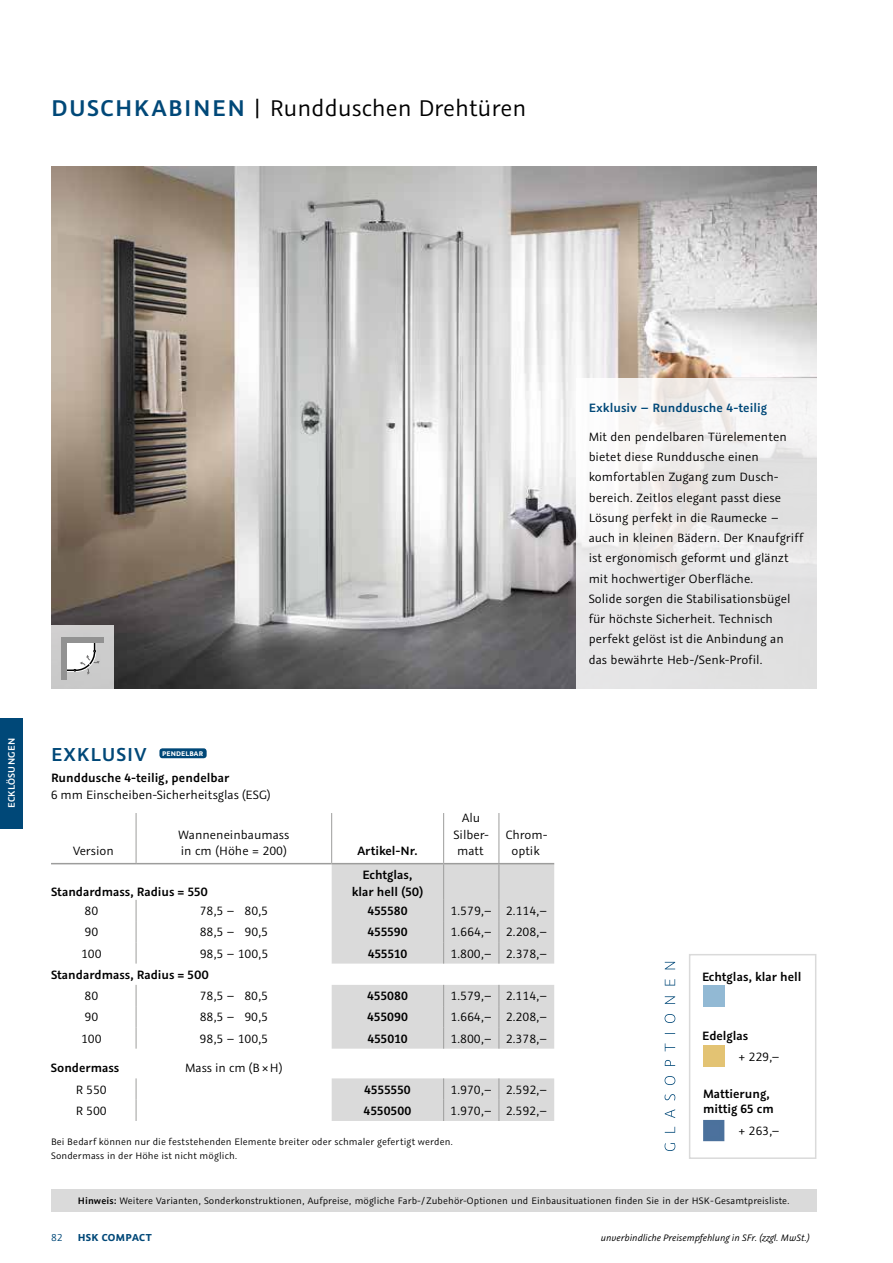
<style>
.page{position:relative;width:893px;height:1263px;background:#fff}
.page>*{position:absolute;margin:0;border:0;box-sizing:border-box;transform-origin:0 0}
.t1{font:25.5px "Graublau Sans";color:#000}
.t2{font:600 21px "Graublau Sans";letter-spacing:.05em;color:#004878}
.t3{font:13.5px/20.2px "Graublau Sans";color:#000}
.t4{font:600 13.5px/16.5px "Graublau Sans";letter-spacing:-.005em;color:#000;text-align:center}
.t5{font:600 13.5px "Graublau Sans";letter-spacing:.005em;color:#004878}
.t6{font:700 11.25px "Graublau Sans";letter-spacing:.035em;color:#004878}
.t7{font:11.25px "Graublau Sans";color:#004878}
.t8{font:10.5px/13.5px "Graublau Sans";letter-spacing:.01em;color:#000}
.t9{font:italic 10.5px "Graublau Sans";color:#000}
.t10{font:600 10.5px "Graublau Sans";letter-spacing:.03em;color:#fff}
.t11{font:700 7.5px "Graublau Sans";letter-spacing:.025em;color:#fff}
.s1{font-weight:600;color:#004878}
.s2{font-weight:600}
</style>
<div class="page">
<div style="left:51px;top:1189px;width:765px;height:23px;background:#dadada"></div>
<div style="left:0;top:718px;width:23px;height:110px;background:#004878"></div>
<img style="left:51px;top:167px;width:765px;height:522px">
<div style="left:51px;top:625px;width:63px;height:64px;background:#ccc"></div>
<div style="left:61px;top:637px;width:6px;height:42px;background:#929292"></div>
<div style="left:61px;top:637px;width:43px;height:5px;background:#929292"></div>
<svg style="left:67px;top:642px;width:33px;height:33px"></svg>
<svg style="left:576px;top:378px;width:241px;height:311px;fill:#e7e6e6"></svg>
<div style="left:159px;top:748px;width:48px;height:10px;background:#004878;border-radius:3px"></div>
<svg style="left:332px;top:864px;width:222px;height:257px;fill:#dadada"></svg>
<hr style="left:51px;top:863px;width:85px;height:1px;background:#9d9d9c">
<hr style="left:136px;top:863px;width:196px;height:1px;background:#9d9d9c">
<hr style="left:136px;top:813px;width:1px;height:50px;background:#9d9d9c">
<svg style="left:136px;top:900px;width:1px;height:63px"></svg>
<svg style="left:136px;top:985px;width:1px;height:64px"></svg>
<svg style="left:136px;top:1078px;width:1px;height:43px"></svg>
<hr style="left:443px;top:813px;width:1px;height:50px;background:#9d9d9c">
<hr style="left:499px;top:813px;width:1px;height:50px;background:#9d9d9c">
<hr style="left:331px;top:813px;width:1px;height:50px;background:#9d9d9c">
<hr style="left:332px;top:863px;width:112px;height:1px;background:#9d9d9c">
<hr style="left:443px;top:864px;width:1px;height:36px;background:#9d9d9c">
<hr style="left:499px;top:864px;width:1px;height:36px;background:#9d9d9c">
<svg style="left:443px;top:900px;width:1px;height:63px"></svg>
<svg style="left:499px;top:900px;width:1px;height:63px"></svg>
<svg style="left:443px;top:985px;width:1px;height:64px"></svg>
<svg style="left:499px;top:985px;width:1px;height:64px"></svg>
<hr style="left:444px;top:863px;width:55px;height:1px;background:#9d9d9c">
<hr style="left:499px;top:863px;width:55px;height:1px;background:#9d9d9c">
<svg style="left:443px;top:1078px;width:1px;height:43px"></svg>
<svg style="left:499px;top:1078px;width:1px;height:43px"></svg>
<div style="left:703px;top:986px;width:21px;height:21px;background:#92b9d4"></div>
<div style="left:703px;top:1045px;width:21px;height:21px;background:#e3c373"></div>
<div style="left:703px;top:1120px;width:21px;height:21px;background:#4c719d"></div>
<div style="left:689px;top:954px;width:127px;height:205px;border:2px solid #dadada"></div>
<svg style="left:665px;top:962px;width:10px;height:189px"></svg>
<h1 class="t1" style="left:51px;top:92px;width:477px"><span class="s1">DUSCHKABINEN</span> | Rundduschen Drehtüren</h1>
<p class="t10" style="left:5px;top:808px;width:72px;rotate:-90deg">ECKLÖSUNGEN</p>
<h2 class="t2" style="left:51px;top:741px;width:97px">EXKLUSIV</h2>
<p class="t11" style="left:162px;top:748px;width:42px">PENDELBAR</p>
<p class="t4" style="left:51px;top:769px;width:180px">Runddusche 4-teilig, pendelbar</p>
<p class="t3" style="left:51px;top:784px;width:221px">6 mm Einscheiben-Sicherheitsglas (ESG)</p>
<p class="t3" style="left:73px;top:841px;width:42px">Version</p>
<p class="t3" style="left:178px;top:826px;width:112px;line-height:16.5px">Wanneneinbaumass in cm (Höhe = 200)</p>
<p class="t4" style="left:51px;top:883px;width:158px">Standardmass, Radius = 550</p>
<p class="t4" style="left:357px;top:842px;width:62px">Artikel-Nr.</p>
<p class="t4" style="left:352px;top:866px;width:73px">Echtglas, klar hell (50)</p>
<p class="t3" style="left:454px;top:810px;width:37px;line-height:16.5px;text-align:center">Alu<br>Silber&shy;matt</p>
<p class="t3" style="left:506px;top:826px;width:43px;line-height:16.5px;text-align:center">Chrom&shy;optik</p>
<p class="t3" style="left:85px;top:900px;width:15px">80</p>
<p class="t3" style="left:200px;top:900px;width:70px">78,5 – 80,5</p>
<p class="t4" style="left:367px;top:902px;width:42px">455580</p>
<p class="t3" style="left:450px;top:900px;width:99px">1.579,– 2.114,–</p>
<p class="t3" style="left:85px;top:922px;width:15px">90</p>
<p class="t3" style="left:200px;top:922px;width:70px">88,5 – 90,5</p>
<p class="t4" style="left:367px;top:924px;width:42px">455590</p>
<p class="t3" style="left:450px;top:922px;width:99px">1.664,– 2.208,–</p>
<p class="t3" style="left:81px;top:943px;width:22px">100</p>
<p class="t3" style="left:200px;top:943px;width:70px">98,5 – 100,5</p>
<p class="t4" style="left:368px;top:945px;width:41px">455510</p>
<p class="t3" style="left:450px;top:943px;width:99px">1.800,– 2.378,–</p>
<p class="t4" style="left:51px;top:966px;width:159px">Standardmass, Radius = 500</p>
<p class="t3" style="left:85px;top:986px;width:15px">80</p>
<p class="t3" style="left:200px;top:986px;width:70px">78,5 – 80,5</p>
<p class="t4" style="left:367px;top:987px;width:42px">455080</p>
<p class="t3" style="left:450px;top:986px;width:99px">1.579,– 2.114,–</p>
<p class="t3" style="left:85px;top:1007px;width:15px">90</p>
<p class="t3" style="left:200px;top:1007px;width:70px">88,5 – 90,5</p>
<p class="t4" style="left:367px;top:1009px;width:43px">455090</p>
<p class="t3" style="left:450px;top:1007px;width:99px">1.664,– 2.208,–</p>
<p class="t3" style="left:81px;top:1028px;width:22px">100</p>
<p class="t3" style="left:200px;top:1028px;width:70px">98,5 – 100,5</p>
<p class="t4" style="left:367px;top:1030px;width:42px">455010</p>
<p class="t3" style="left:450px;top:1028px;width:99px">1.800,– 2.378,–</p>
<p class="t4" style="left:51px;top:1060px;width:70px">Sondermass</p>
<p class="t3" style="left:185px;top:1058px;width:99px">Mass in cm (B × H)</p>
<p class="t3" style="left:76px;top:1079px;width:32px">R 550</p>
<p class="t4" style="left:364px;top:1081px;width:48px">4555550</p>
<p class="t3" style="left:450px;top:1079px;width:99px">1.970,– 2.592,–</p>
<p class="t3" style="left:76px;top:1100px;width:32px">R 500</p>
<p class="t4" style="left:364px;top:1102px;width:49px">4550500</p>
<p class="t3" style="left:450px;top:1100px;width:99px">1.970,– 2.592,–</p>
<p class="t8" style="left:51px;top:1135px;width:403px">Bei Bedarf können nur die feststehenden Elemente breiter oder schmaler gefertigt werden.<br>Sondermass in der Höhe ist nicht möglich.</p>
<p class="t5" style="left:589px;top:399px;width:180px">Exklusiv – Runddusche 4-teilig</p>
<p class="t3" style="left:589px;top:426px;width:216px">Mit den pendelbaren Türelementen bietet diese Runddusche einen komfortablen Zugang zum Dusch&shy;bereich. Zeitlos elegant passt diese Lösung perfekt in die Raumecke – auch in kleinen Bädern. Der Knaufgriff ist ergonomisch geformt und glänzt mit hochwertiger Oberfläche.<br>Solide sorgen die Stabilisationsbügel für höchste Sicherheit. Technisch perfekt gelöst ist die Anbindung an das bewährte Heb-/Senk-Profil.</p>
<p class="t4" style="left:702px;top:968px;width:101px">Echtglas, klar hell</p>
<p class="t4" style="left:702px;top:1028px;width:47px">Edelglas</p>
<p class="t3" style="left:739px;top:1046px;width:42px">+ 229,–</p>
<p class="t4" style="left:703px;top:1086px;width:72px;line-height:15px;text-align:left">Mattierung, mittig 65 cm</p>
<p class="t3" style="left:739px;top:1121px;width:43px">+ 263,–</p>
<p class="t8" style="left:78px;top:1193px;width:713px"><span class="s2">Hinweis:</span> Weitere Varianten, Sonderkonstruktionen, Aufpreise, mögliche Farb-/ Zubehör-Optionen und Einbausituationen finden Sie in der HSK-Gesamtpreisliste.</p>
<p class="t7" style="left:51px;top:1230px;width:13px">82</p>
<p class="t6" style="left:78px;top:1230px;width:76px">HSK COMPACT</p>
<p class="t9" style="left:601px;top:1231px;width:210px">unverbindliche Preisempfehlung in SFr. (zzgl. MwSt.)</p>
</div>
